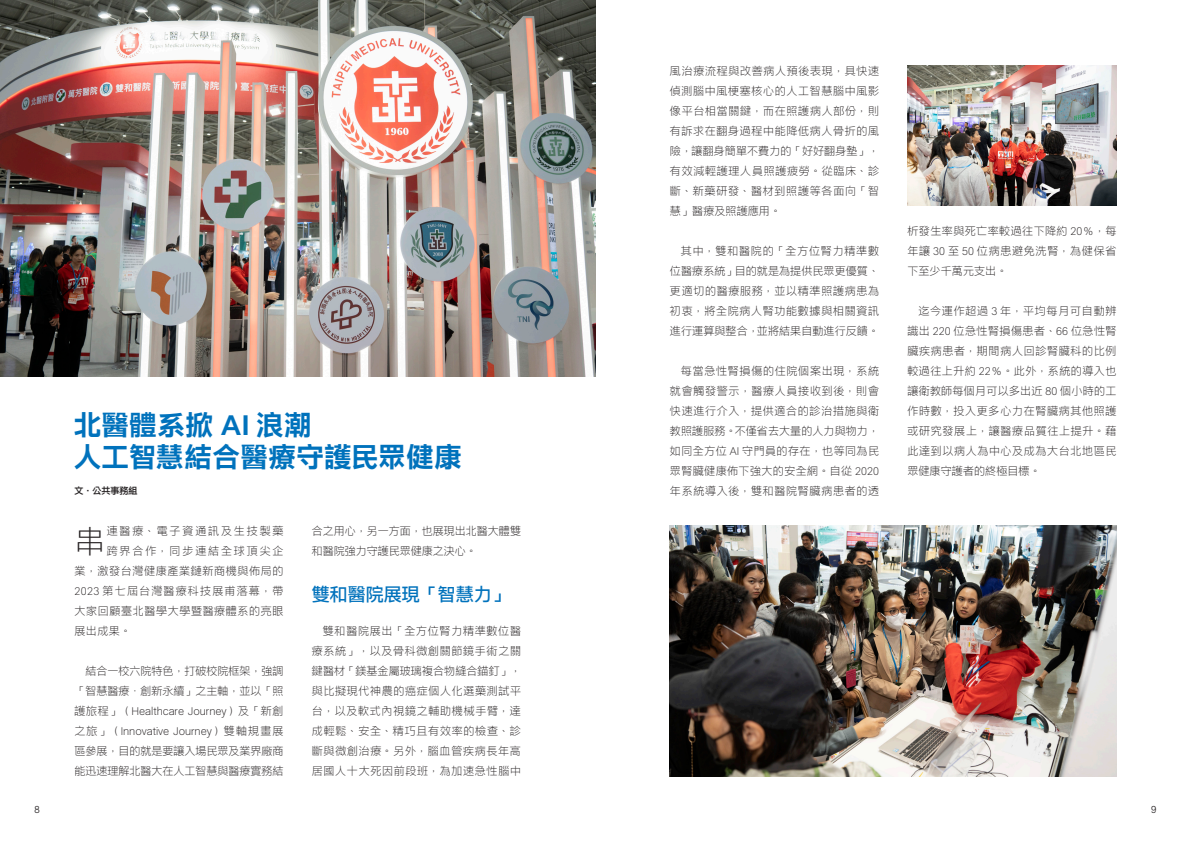
<style>
.page{position:relative;width:1191px;height:842px;background:#fff}
.page>*{position:absolute;margin:0;border:0;box-sizing:border-box;transform-origin:0 0}
.t1{font:300 31px "ARUD Jing Xi Hei E1 B5 HK";color:#231f20}
.t2{font:800 27px/32.4px "ARUD Jing Xi Hei E1 B5 HK";letter-spacing:.03em;color:#0072bc}
.t3{font:700 18px "ARUD Jing Xi Hei E1 B5 HK";color:#0072bc}
.t4{font:300 11px/20px "ARUD Jing Xi Hei E1 B5 HK";letter-spacing:.06em;color:#231f20;text-align:justify}
.t5{font:300 11px/20px "ARUD Jing Xi Hei E1 B5 HK";color:#231f20}
.t6{font:300 11px "ARUD Jing Xi Hei E1 B5 HK";letter-spacing:.17em;color:#231f20}
.t7{font:300 11px "ARUD Jing Xi Hei E1 B5 HK";letter-spacing:.11em;color:#231f20}
.t8{font:500 10px "ARUD Jing Xi Hei E1 B5 HK";color:#231f20}
.t9{font:9px "ARUD Jing Xi Hei E1 B5 HK EB";color:#231f20}
</style>
<div class="page">
<img style="left:0;top:0;width:595px;height:376px">
<img style="left:670px;top:525px;width:446px;height:251px">
<img style="left:907px;top:65px;width:209px;height:140px">
<h2 class="t2" style="left:74px;top:409px;width:389px">北醫體系掀 AI 浪潮　<br>人工智慧結合醫療守護民眾健康</h2>
<p class="t9" style="left:74px;top:486px;width:65px">文．公共事務組</p>
<h1 class="t1" style="left:74px;top:524px;width:32px">串</h1>
<p class="t6" style="left:107px;top:525px;width:178px">連醫療、電子資通訊及生技製藥</p>
<p class="t6" style="left:107px;top:545px;width:178px">跨界合作，同步連結全球頂尖企</p>
<p class="t4" style="left:74px;top:561px;width:211px">業，激發台灣健康產業鏈新商機與佈局的</p>
<p class="t7" style="left:74px;top:585px;width:211px">2023 第七屆台灣醫療科技展甫落幕，帶</p>
<p class="t4" style="left:74px;top:601px;width:211px">大家回顧臺北醫學大學暨醫療體系的亮眼</p>
<p class="t4" style="left:74px;top:621px;width:58px">展出成果。</p>
<p class="t4" style="left:74px;top:661px;width:210px;text-indent:11px">結合一校六院特色，打破校院框架，強調「智慧醫療．創新永續」之主軸，並以「照護旅程」（Healthcare Journey）及「新創之旅」（Innovative Journey）雙軸規畫展區參展，目的就是要讓入場民眾及業界廠商能迅速理解北醫大在人工智慧與醫療實務結</p>
<p class="t5" style="left:312px;top:521px;width:210px">合之用心，另一方面，也展現出北醫大體雙和醫院強力守護民眾健康之決心。</p>
<h3 class="t3" style="left:312px;top:584px;width:199px">雙和醫院展現「智慧力」</h3>
<p class="t4" style="left:312px;top:621px;width:211px;text-indent:11px">雙和醫院展出「全方位腎力精準數位醫療系統」，以及骨科微創關節鏡手術之關鍵醫材「鎂基金屬玻璃複合物縫合錨釘」，與比擬現代神農的癌症個人化選藥測試平台，以及軟式內視鏡之輔助機械手臂，達成輕鬆、安全、精巧且有效率的檢查、診斷與微創治療。另外，腦血管疾病長年高居國人十大死因前段班，為加速急性腦中</p>
<p class="t4" style="left:670px;top:61px;width:211px">風治療流程與改善病人預後表現，具快速偵測腦中風梗塞核心的人工智慧腦中風影像平台相當關鍵，而在照護病人部份，則有訴求在翻身過程中能降低病人骨折的風險，讓翻身簡單不費力的「好好翻身墊」，有效減輕護理人員照護疲勞。從臨床、診斷、新藥研發、醫材到照護等各面向「智慧」醫療及照護應用。</p>
<p class="t4" style="left:670px;top:241px;width:211px;text-indent:11px">其中，雙和醫院的「全方位腎力精準數位醫療系統」目的就是為提供民眾更優質、更適切的醫療服務，並以精準照護病患為初衷，將全院病人腎功能數據與相關資訊進行運算與整合，並將結果自動進行反饋。</p>
<p class="t4" style="left:670px;top:361px;width:211px;text-indent:11px">每當急性腎損傷的住院個案出現，系統就會觸發警示，醫療人員接收到後，則會快速進行介入，提供適合的診治措施與衛教照護服務。不僅省去大量的人力與物力，如同全方位 AI 守門員的存在，也等同為民眾腎臟健康佈下強大的安全網。自從 2020年系統導入後，雙和醫院腎臟病患者的透</p>
<p class="t4" style="left:907px;top:221px;width:210px">析發生率與死亡率較過往下降約 20％，每年讓 30 至 50 位病患避免洗腎，為健保省下至少千萬元支出。</p>
<p class="t4" style="left:907px;top:301px;width:211px;text-indent:11px">迄今運作超過 3 年，平均每月可自動辨識出 220 位急性腎損傷患者、66 位急性腎臟疾病患者，期間病人回診腎臟科的比例較過往上升約 22％。此外，系統的導入也讓衛教師每個月可以多出近 80 個小時的工作時數，投入更多心力在腎臟病其他照護或研究發展上，讓醫療品質往上提升。藉此達到以病人為中心及成為大台北地區民眾健康守護者的終極目標。</p>
<p class="t8" style="left:35px;top:804px;width:7px">8</p>
<p class="t8" style="left:1151px;top:804px;width:7px">9</p>
</div>
